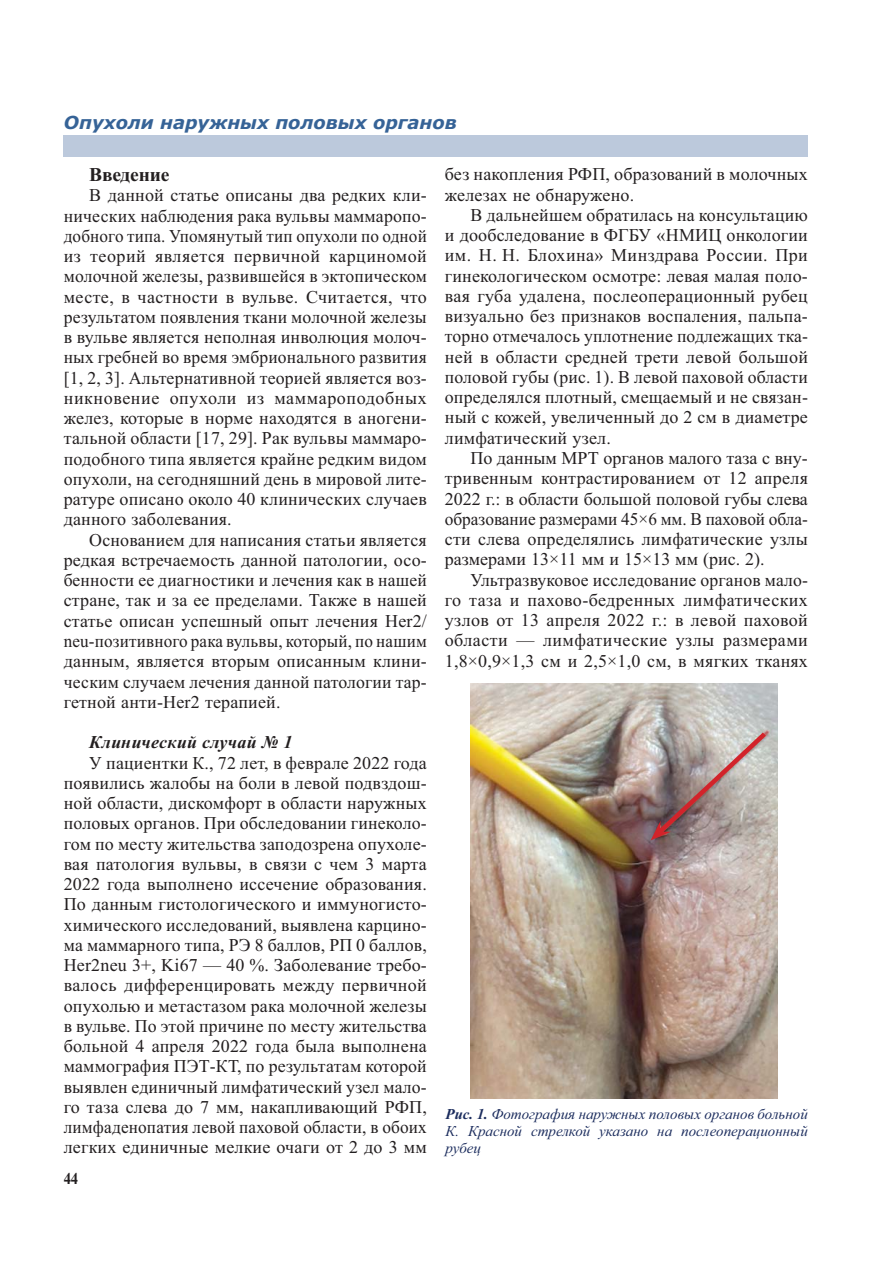
<style>
.page{position:relative;width:893px;height:1263px;background:#fff}
.page>*{position:absolute;margin:0;border:0;box-sizing:border-box;transform-origin:0 0}
.t1{font:700 19.5px "Times New Roman";letter-spacing:-.01em;color:#231f20}
.t2{font:18px/20.2px "Times New Roman";letter-spacing:.01em;color:#231f20;text-align:justify}
.t3{font:italic 700 18px "Verdana";color:#366397}
.t4{font:italic 700 18px "Times New Roman";letter-spacing:.01em;color:#231f20}
.t5{font:700 16.5px "Times New Roman";color:#231f20;scale:.9 1}
.t6{font:italic 15px/17.2px "Times New Roman";color:#1b2c5d;text-align:justify}
.s1{font-weight:700}
</style>
<div class="page">
<div style="left:64px;top:135px;width:744px;height:22px;background:#bcc9dc"></div>
<img style="left:471px;top:684px;width:306px;height:414px">
<svg style="left:651px;top:728px;width:120px;height:112px;background:#aa9895"></svg>
<p class="t3" style="left:64px;top:116px;width:395px">Опухоли наружных половых органов</p>
<p class="t1" style="left:89px;top:168px;width:82px">Введение</p>
<p class="t2" style="left:64px;top:187px;width:365px;text-indent:26px">В данной статье описаны два редких кли&shy;нических наблюдения рака вульвы маммаропо&shy;добного типа. Упомянутый тип опухоли по одной из теорий является первичной карциномой молочной железы, развившейся в эктопическом месте, в частности в вульве. Считается, что результатом появления ткани молочной железы в вульве является неполная инволюция молоч&shy;ных гребней во время эмбрионального развития [1, 2, 3]. Альтернативной теорией является воз&shy;никновение опухоли из маммароподобных желез, которые в норме находятся в аногени&shy;тальной области [17, 29]. Рак вульвы маммаро&shy;подобного типа является крайне редким видом опухоли, на сегодняшний день в мировой лите&shy;ратуре описано около 40 клинических случаев данного заболевания.</p>
<p class="t2" style="left:64px;top:531px;width:365px;text-indent:26px">Основанием для написания статьи является редкая встречаемость данной патологии, осо&shy;бенности ее диагностики и лечения как в нашей стране, так и за ее пределами. Также в нашей статье описан успешный опыт лечения Her2/ neu-позитивного рака вульвы, который, по нашим данным, является вторым описанным клини&shy;ческим случаем лечения данной патологии тар&shy;гетной анти-Her2 терапией.</p>
<p class="t4" style="left:89px;top:731px;width:205px">Клинический случай № 1</p>
<p class="t2" style="left:64px;top:754px;width:365px;text-indent:26px">У пациентки К., 72 лет, в феврале 2022 года появились жалобы на боли в левой подвздош&shy;ной области, дискомфорт в области наружных половых органов. При обследовании гинеколо&shy;гом по месту жительства заподозрена опухоле&shy;вая патология вульвы, в связи с чем 3 марта 2022 года выполнено иссечение образования.<br>По данным гистологического и иммуногисто&shy;химического исследований, выявлена карцино&shy;ма маммарного типа, РЭ 8 баллов, РП 0 баллов, Her2neu 3+, Ki67 — 40 %. Заболевание требо&shy;валось дифференцировать между первичной опухолью и метастазом рака молочной железы в вульве. По этой причине по месту жительства больной 4 апреля 2022 года была выполнена маммография ПЭТ-КТ, по результатам которой выявлен единичный лимфатический узел мало&shy;го таза слева до 7 мм, накапливающий РФП, лимфаденопатия левой паховой области, в обоих легких единичные мелкие очаги от 2 до 3 мм</p>
<p class="t2" style="left:445px;top:166px;width:365px">без накопления РФП, образований в молочных железах не обнаружено.</p>
<p class="t2" style="left:445px;top:206px;width:365px;text-indent:26px">В дальнейшем обратилась на консультацию и дообследование в ФГБУ «НМИЦ онкологии им. Н. Н. Блохина» Минздрава России. При гинекологическом осмотре: левая малая поло&shy;вая губа удалена, послеоперационный рубец визуально без признаков воспаления, пальпа&shy;торно отмечалось уплотнение подлежащих тка&shy;ней в области средней трети левой большой половой губы (рис. 1). В левой паховой области определялся плотный, смещаемый и не связан&shy;ный с кожей, увеличенный до 2 см в диаметре лимфатический узел.</p>
<p class="t2" style="left:445px;top:449px;width:365px;text-indent:26px">По данным МРТ органов малого таза с вну&shy;тривенным контрастированием от 12 апреля 2022 г.: в области большой половой губы слева образование размерами 45×6 мм. В паховой обла&shy;сти слева определялись лимфатические узлы размерами 13×11 мм и 15×13 мм (рис. 2).</p>
<p class="t2" style="left:445px;top:571px;width:365px;text-indent:26px">Ультразвуковое исследование органов мало&shy;го таза и пахово-бедренных лимфатических узлов от 13 апреля 2022 г.: в левой паховой области — лимфатические узлы размерами 1,8×0,9×1,3 см и 2,5×1,0 см, в мягких тканях</p>
<p class="t6" style="left:445px;top:1106px;width:364px"><span class="s1">Рис. 1.</span> Фотография наружных половых органов больной К. Красной стрелкой указано на послеоперационный рубец</p>
<p class="t5" style="left:64px;top:1173px;width:18px">44</p>
</div>
